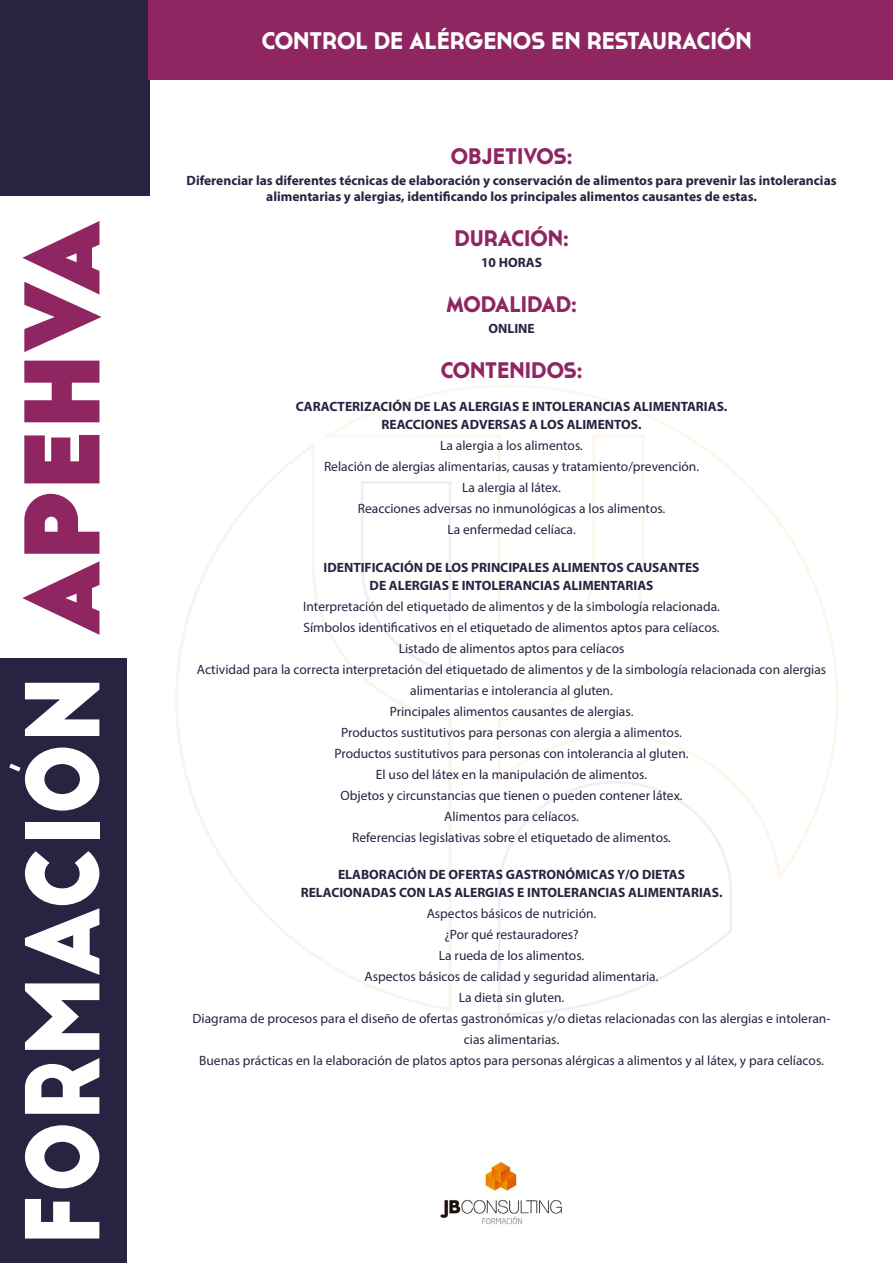
<style>
.page{position:relative;width:893px;height:1263px;background:#fff}
.page>*{position:absolute;margin:0;border:0;box-sizing:border-box;transform-origin:0 0}
.t1{font:700 24px "Cassannet";color:#fff}
.t2{font:700 22.5px "Cassannet";color:#8f2661}
.t3{font:13.5px/21px "Myriad Pro";color:#262440;text-align:center}
.t4{font:700 13.5px/18px "Myriad Pro";color:#262440;text-align:center}
</style>
<div class="page">
<div style="left:0;top:0;width:150px;height:196px;background:#262440"></div>
<svg style="left:324px;top:384px;width:515px;height:497px"></svg>
<svg style="left:175px;top:443px;width:276px;height:567px"></svg>
<svg style="left:498px;top:781px;width:234px;height:234px"></svg>
<div style="left:0;top:658px;width:127px;height:605px;background:#262440"></div>
<svg style="left:25px;top:1199px;width:74px;height:39px"></svg>
<svg style="left:25px;top:1125px;width:74px;height:63px"></svg>
<svg style="left:25px;top:1058px;width:74px;height:56px"></svg>
<svg style="left:25px;top:983px;width:74px;height:67px"></svg>
<svg style="left:25px;top:851px;width:74px;height:124px"></svg>
<div style="left:25px;top:822px;width:74px;height:17px;background:#fff"></div>
<svg style="left:25px;top:683px;width:74px;height:53px"></svg>
<svg style="left:9px;top:747px;width:90px;height:63px"></svg>
<svg style="left:22px;top:561px;width:77px;height:74px"></svg>
<svg style="left:24px;top:494px;width:75px;height:60px"></svg>
<svg style="left:24px;top:435px;width:75px;height:48px;background:#9d4275"></svg>
<svg style="left:24px;top:361px;width:75px;height:61px"></svg>
<svg style="left:22px;top:221px;width:80px;height:131px"></svg>
<div style="left:149px;top:0;width:744px;height:79px;background:#8f2661"></div>
<img style="left:440px;top:1162px;width:122px;height:63px">
<h1 class="t1" style="left:262px;top:26px;width:491px">CONTROL DE ALÉRGENOS EN RESTAURACIÓN</h1>
<h2 class="t2" style="left:451px;top:143px;width:123px">OBJETIVOS:</h2>
<p class="t4" style="left:187px;top:172px;width:652px;line-height:16.2px">Diferenciar las diferentes técnicas de elaboración y conservación de alimentos para prevenir las intolerancias alimentarias y alergias, identificando los principales alimentos causantes de estas.</p>
<h2 class="t2" style="left:454px;top:225px;width:116px">DURACIÓN:</h2>
<p class="t4" style="left:481px;top:253px;width:62px">10 HORAS</p>
<h2 class="t2" style="left:446px;top:291px;width:132px">MODALIDAD:</h2>
<p class="t4" style="left:488px;top:319px;width:48px">ONLINE</p>
<h2 class="t2" style="left:441px;top:357px;width:143px">CONTENIDOS:</h2>
<p class="t4" style="left:296px;top:397px;width:433px">CARACTERIZACIÓN DE LAS ALERGIAS E INTOLERANCIAS ALIMENTARIAS.<br>REACCIONES ADVERSAS A LOS ALIMENTOS.</p>
<p class="t3" style="left:324px;top:435px;width:377px">La alergia a los alimentos.<br>Relación de alergias alimentarias, causas y tratamiento/prevención.<br>La alergia al látex.<br>Reacciones adversas no inmunológicas a los alimentos.<br>La enfermedad celíaca.</p>
<p class="t4" style="left:324px;top:558px;width:377px">IDENTIFICACIÓN DE LOS PRINCIPALES ALIMENTOS CAUSANTES<br>DE ALERGIAS E INTOLERANCIAS ALIMENTARIAS</p>
<p class="t3" style="left:197px;top:595px;width:631px">Interpretación del etiquetado de alimentos y de la simbología relacionada.<br>Símbolos identificativos en el etiquetado de alimentos aptos para celíacos.<br>Listado de alimentos aptos para celíacos<br>Actividad para la correcta interpretación del etiquetado de alimentos y de la simbología relacionada con alergias alimentarias e intolerancia al gluten.<br>Principales alimentos causantes de alergias.<br>Productos sustitutivos para personas con alergia a alimentos.<br>Productos sustitutivos para personas con intolerancia al gluten.<br>El uso del látex en la manipulación de alimentos.<br>Objetos y circunstancias que tienen o pueden contener látex.<br>Alimentos para celíacos.<br>Referencias legislativas sobre el etiquetado de alimentos.</p>
<p class="t4" style="left:301px;top:865px;width:423px">ELABORACIÓN DE OFERTAS GASTRONÓMICAS Y/O DIETAS<br>RELACIONADAS CON LAS ALERGIAS E INTOLERANCIAS ALIMENTARIAS.</p>
<p class="t3" style="left:193px;top:903px;width:639px">Aspectos básicos de nutrición.<br>¿Por qué restauradores?<br>La rueda de los alimentos.<br>Aspectos básicos de calidad y seguridad alimentaria.<br>La dieta sin gluten.<br>Diagrama de procesos para el diseño de ofertas gastronómicas y/o dietas relacionadas con las alergias e intoleran&shy;cias alimentarias.<br>Buenas prácticas en la elaboración de platos aptos para personas alérgicas a alimentos y al látex, y para celíacos.</p>
</div>
